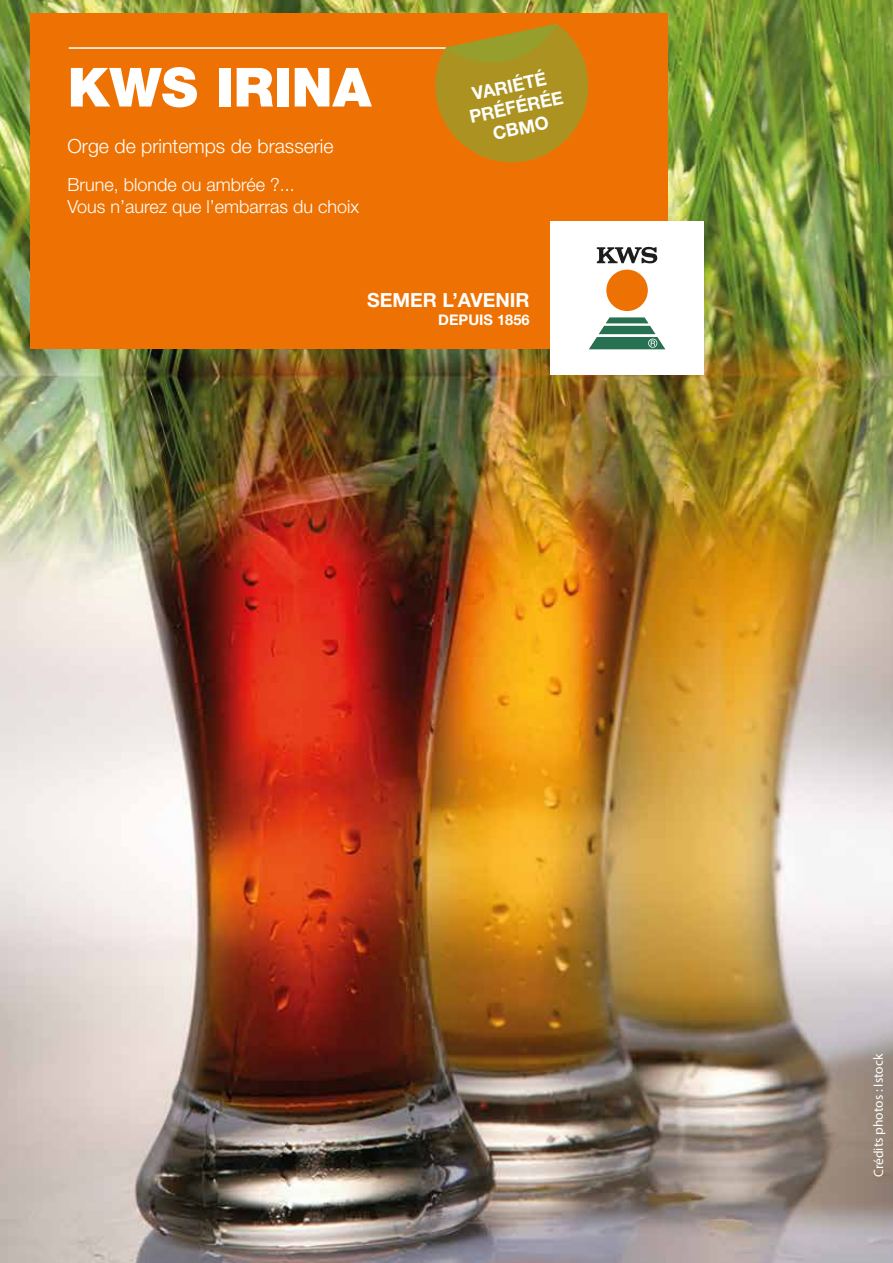
<style>
.page{position:relative;width:893px;height:1263px;background:#fff}
.page>*{position:absolute;margin:0;border:0;box-sizing:border-box;transform-origin:0 0}
.t1{font:900 54px "Helvetica Neue LT Std";color:#fff}
.t2{font:300 19.5px "Helvetica Neue LT Std";color:#fff}
.t3{font:700 19.5px "Helvetica Neue LT Std";color:#fff}
.t4{font:300 18px/21.6px "Helvetica Neue LT Std";color:#fff}
.t5{font:700 18px/21.6px "Helvetica Neue LT Std";color:#fff;text-align:center}
.t6{font:700 14.7px "Helvetica Neue LT Std";color:#fff}
.t7{font:13.5px "Myriad Pro";color:#fff}
</style>
<div class="page">
<img style="left:0;top:0;width:893px;height:1263px">
<div style="left:30px;top:14px;width:638px;height:335px;background:#ee7203"></div>
<div style="left:550px;top:222px;width:154px;height:153px;background:#fff"></div>
<svg style="left:589px;top:317px;width:76px;height:32px"></svg>
<div style="left:606px;top:270px;width:42px;height:41px;background:#ee7203;border-radius:50%"></div>
<svg style="left:597px;top:247px;width:61px;height:16px"></svg>
<hr style="left:69px;top:47px;width:377px;height:2px;background:#fff">
<svg style="left:435px;top:24px;width:153px;height:138px"></svg>
<h1 class="t1" style="left:68px;top:55px;width:306px">KWS IRINA</h1>
<p class="t2" style="left:68px;top:134px;width:268px">Orge de printemps de brasserie</p>
<p class="t4" style="left:68px;top:174px;width:293px">Brune, blonde ou ambrée ?...<br>Vous n’aurez que l’embarras du choix</p>
<p class="t5" style="left:463px;top:85px;width:97px;rotate:-12deg">VARIÉTÉ<br>PRÉFÉRÉE<br>CBMO</p>
<p class="t3" style="left:367px;top:288px;width:164px">SEMER L’AVENIR</p>
<p class="t6" style="left:438px;top:310px;width:93px">DEPUIS 1856</p>
<p class="t7" style="left:870px;top:1177px;width:125px;rotate:-90deg">Crédits photos : Istock</p>
</div>
